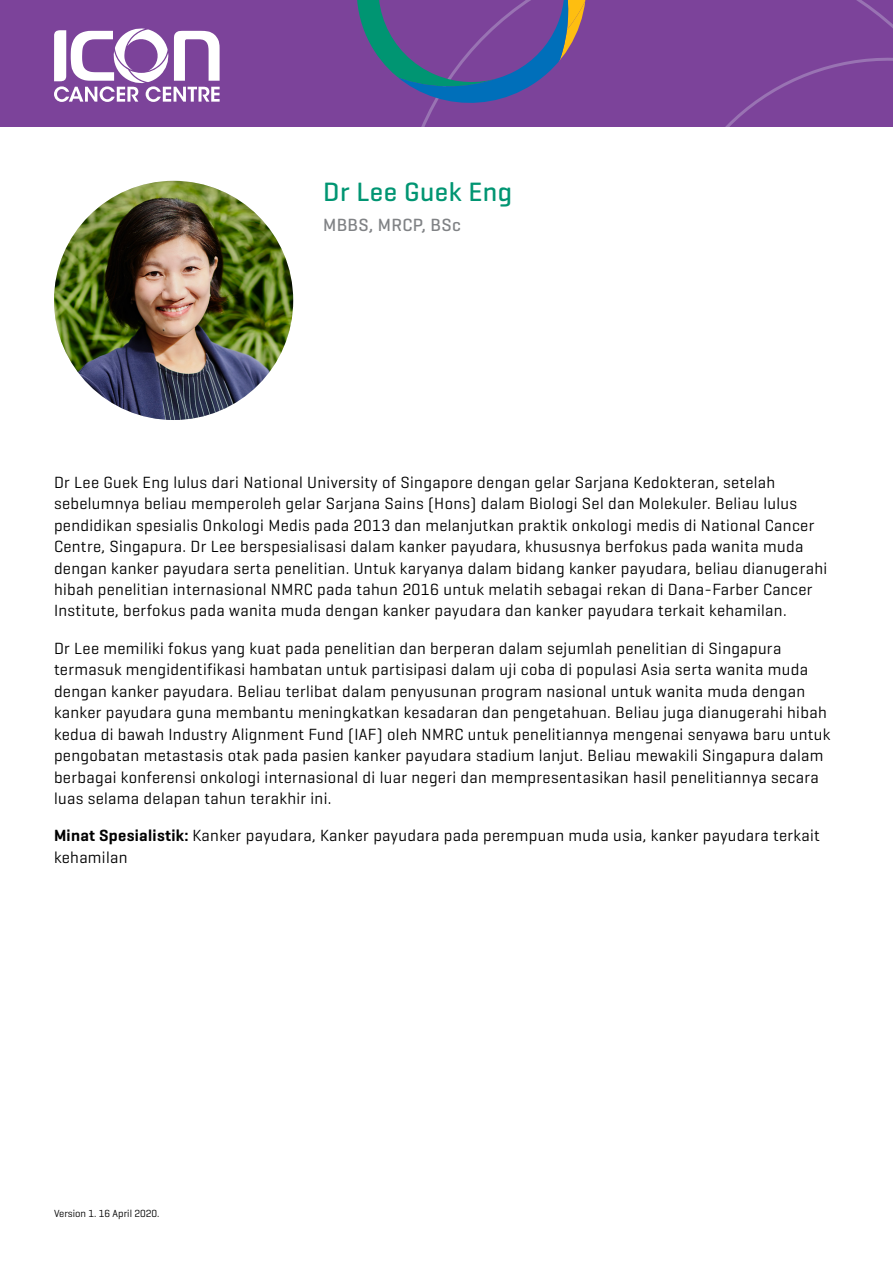
<style>
.page{position:relative;width:893px;height:1263px;background:#fff}
.page>*{position:absolute;margin:0;border:0;box-sizing:border-box;transform-origin:0 0}
.t1{font:500 27px "Geogrotesque";letter-spacing:.02em;color:#009572}
.t2{font:500 18px "Geogrotesque";letter-spacing:.02em;color:#808285}
.t3{font:16.5px/21.5px "Geogrotesque";letter-spacing:.02em;color:#000}
.t4{font:10.5px "Geogrotesque";color:#000}
.s1{font-weight:600}
</style>
<div class="page">
<div style="left:0;top:0;width:893px;height:126px;background:#7c439a"></div>
<svg style="left:357px;top:0;width:228px;height:119px"></svg>
<svg style="left:726px;top:23px;width:167px;height:103px"></svg>
<svg style="left:54px;top:29px;width:166px;height:73px"></svg>
<img style="left:54px;top:181px;width:239px;height:239px;border-radius:120px">
<h1 class="t1" style="left:323px;top:175px;width:191px">Dr Lee Guek Eng</h1>
<p class="t2" style="left:323px;top:213px;width:139px">MBBS, MRCP, BSc</p>
<p class="t3" style="left:54px;top:471px;width:775px">Dr Lee Guek Eng lulus dari National University of Singapore dengan gelar Sarjana Kedokteran, setelah sebelumnya beliau memperoleh gelar Sarjana Sains (Hons) dalam Biologi Sel dan Molekuler. Beliau lulus pendidikan spesialis Onkologi Medis pada 2013 dan melanjutkan praktik onkologi medis di National Cancer Centre, Singapura. Dr Lee berspesialisasi dalam kanker payudara, khususnya berfokus pada wanita muda dengan kanker payudara serta penelitian. Untuk karyanya dalam bidang kanker payudara, beliau dianugerahi hibah penelitian internasional NMRC pada tahun 2016 untuk melatih sebagai rekan di Dana-Farber Cancer Institute, berfokus pada wanita muda dengan kanker payudara dan kanker payudara terkait kehamilan.</p>
<p class="t3" style="left:54px;top:637px;width:778px">Dr Lee memiliki fokus yang kuat pada penelitian dan berperan dalam sejumlah penelitian di Singapura termasuk mengidentifikasi hambatan untuk partisipasi dalam uji coba di populasi Asia serta wanita muda dengan kanker payudara. Beliau terlibat dalam penyusunan program nasional untuk wanita muda dengan kanker payudara guna membantu meningkatkan kesadaran dan pengetahuan. Beliau juga dianugerahi hibah kedua di bawah Industry Alignment Fund (IAF) oleh NMRC untuk penelitiannya mengenai senyawa baru untuk pengobatan metastasis otak pada pasien kanker payudara stadium lanjut. Beliau mewakili Singapura dalam berbagai konferensi onkologi internasional di luar negeri dan mempresentasikan hasil penelitiannya secara luas selama delapan tahun terakhir ini.</p>
<p class="t3" style="left:54px;top:824px;width:767px"><span class="s1">Minat Spesialistik:</span> Kanker payudara, Kanker payudara pada perempuan muda usia, kanker payudara terkait kehamilan</p>
<p class="t4" style="left:54px;top:1207px;width:107px">Version 1. 16 April 2020.</p>
</div>
